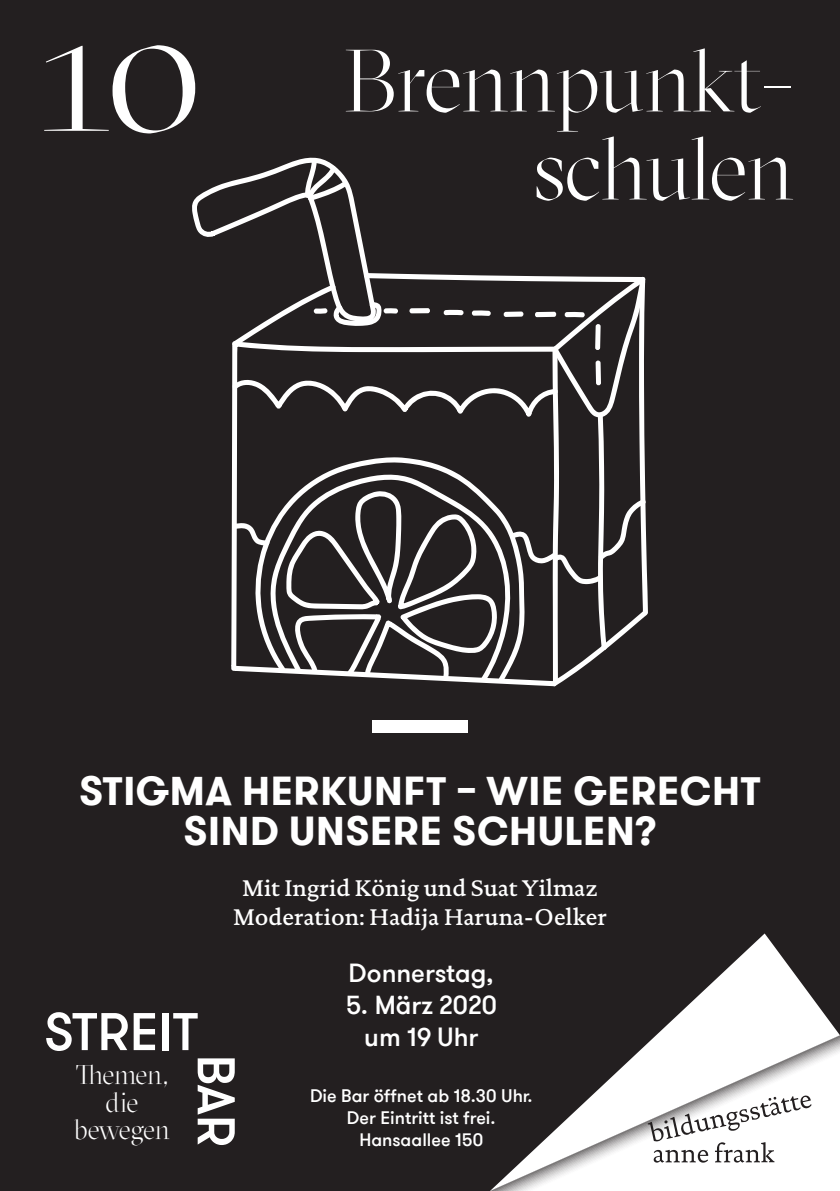
<style>
.page{position:relative;width:840px;height:1191px;background:#fff}
.page>*{position:absolute;margin:0;border:0;box-sizing:border-box;transform-origin:0 0}
.t1{font:300 180px "GT Sectra Display";color:#fff}
.Vorderseite_-_Strich{font:700 104.6px "GT Walsheim Pro";color:#fff}
.t2{font:300 88px/88px "GT Sectra Display";letter-spacing:-.02em;color:#fff;text-align:right}
.t3{font:500 53px "GT Walsheim Pro";color:#fff}
.Vorderseite_-_Untert{font:700 40px "GT Walsheim Pro";letter-spacing:.015em;color:#fff}
.t4{font:300 27px "GT Sectra Display";letter-spacing:-.02em;color:#fff}
.Vorderseite_-_Untert-2{font:500 26px "GT Walsheim Pro";color:#fff}
.Vorderseite_-_Untert-3{font:500 23px "DTL Documenta TOT";color:#fff}
.Vorderseite_-_Untert-4{font:500 18px "GT Walsheim Pro";color:#fff}
</style>
<div class="page">
<div style="left:0;top:0;width:839px;height:1191px;background:#231f20"></div>
<svg style="left:558px;top:933px;width:281px;height:258px;fill:#fff"></svg>
<svg style="left:490px;top:1127px;width:68px;height:64px"></svg>
<svg style="left:192px;top:157px;width:455px;height:529px"></svg>
<svg style="left:269px;top:471px;width:242px;height:211px"></svg>
<p class="t1" style="left:40px;top:-43px;width:164px">10</p>
<p class="t2" style="left:343px;top:36px;width:452px">Brennpunkt&shy;schulen</p>
<p class="Vorderseite_-_Strich" style="left:367px;top:660px;width:107px">—</p>
<p class="Vorderseite_-_Untert" style="left:79px;top:764px;width:683px">STIGMA HERKUNFT – WIE GERECHT</p>
<p class="Vorderseite_-_Untert" style="left:183px;top:804px;width:474px">SIND UNSERE SCHULEN?</p>
<p class="Vorderseite_-_Untert-3" style="left:242px;top:874px;width:356px">Mit Ingrid König und Suat Yilmaz</p>
<p class="Vorderseite_-_Untert-3" style="left:233px;top:903px;width:374px">Moderation: Hadija Haruna-Oelker</p>
<p class="t3" style="left:44px;top:998px;width:156px">STREIT</p>
<p class="t3" style="left:249px;top:1054px;width:94px;rotate:90deg">BAR</p>
<p class="t4" style="left:76px;top:1058px;width:93px">Themen,</p>
<p class="t4" style="left:105px;top:1085px;width:34px">die</p>
<p class="t4" style="left:74px;top:1112px;width:97px">bewegen</p>
<p class="Vorderseite_-_Untert-2" style="left:348px;top:957px;width:147px">Donnerstag,</p>
<p class="Vorderseite_-_Untert-2" style="left:345px;top:989px;width:153px">5. März 2020</p>
<p class="Vorderseite_-_Untert-2" style="left:364px;top:1021px;width:115px">um 19 Uhr</p>
<p class="Vorderseite_-_Untert-4" style="left:310px;top:1084px;width:224px">Die Bar öffnet ab 18.30 Uhr.</p>
<p class="Vorderseite_-_Untert-4" style="left:347px;top:1106px;width:150px">Der Eintritt ist frei.</p>
<p class="Vorderseite_-_Untert-4" style="left:359px;top:1128px;width:125px">Hansaallee 150</p>
</div>
